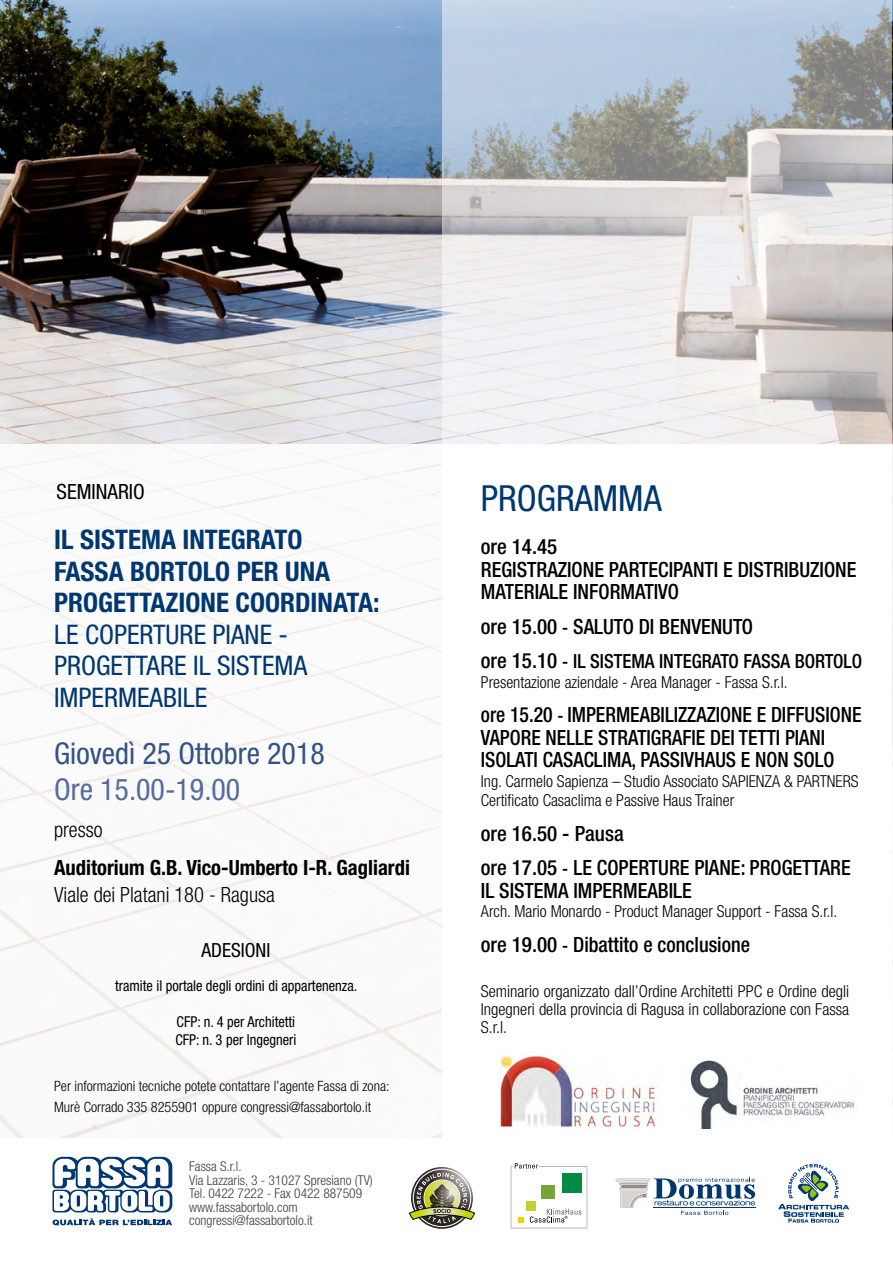
<style>
.page{position:relative;width:893px;height:1263px;background:#fff}
.page>*{position:absolute;margin:0;border:0;box-sizing:border-box;transform-origin:0 0}
.t1{font:condensed 36px "Helvetica Neue";color:#003770}
.t2{font:condensed 30px "Helvetica Neue";color:#335288}
.t3{font:condensed 30px "Helvetica Neue";color:#566b9d}
.t4{font:700 condensed 27px/31.5px "Helvetica Neue";color:#003770}
.t5{font:condensed 27px/31.5px "Helvetica Neue";color:#003770}
.t6{font:500 condensed 21px/22.5px "Helvetica Neue";color:#000}
.t7{font:500 condensed 21px/22.5px "Helvetica Neue";color:#000;scale:.94 1}
.t8{font:700 condensed 21px "Helvetica Neue";color:#000}
.t9{font:300 condensed 21px "Helvetica Neue";color:#000}
.t10{font:500 condensed 21px "Helvetica Neue";color:#000;scale:.96 1}
.t11{font:condensed 21px "Helvetica Neue";color:#000}
.t12{font:500 condensed 19.5px "Helvetica Neue";color:#000;scale:.96 1}
.t13{font:condensed 19.5px "Helvetica Neue";color:#000}
.t14{font:300 condensed 16.5px/18px "Helvetica Neue";color:#000}
.t15{font:condensed 15px/18px "Helvetica Neue";color:#000;scale:.96 1}
.t16{font:300 condensed 14.25px/21px "Helvetica Neue";color:#000}
.t17{font:300 condensed 13.5px/13.5px "Helvetica Neue";color:#3c3c3b}
.s1{font-size:18px}
.s2{font-size:21px}
</style>
<div class="page">
<img style="left:0;top:0;width:893px;height:445px">
<svg style="left:52px;top:1157px;width:120px;height:69px"></svg>
<svg style="left:616px;top:1178px;width:139px;height:37px"></svg>
<svg style="left:778px;top:1164px;width:71px;height:58px"></svg>
<svg style="left:511px;top:1163px;width:76px;height:65px"></svg>
<svg style="left:408px;top:1169px;width:68px;height:58px"></svg>
<svg style="left:442px;top:1px;width:450px;height:444px"></svg>
<img style="left:500px;top:1052px;width:158px;height:79px">
<img style="left:685px;top:1058px;width:170px;height:71px">
<p class="t11" style="left:57px;top:480px;width:90px">SEMINARIO</p>
<h3 class="t4" style="left:54px;top:524px;width:327px">IL SISTEMA INTEGRATO<br>FASSA BORTOLO PER UNA<br>PROGETTAZIONE COORDINATA:</h3>
<h3 class="t5" style="left:54px;top:618px;width:255px">LE COPERTURE PIANE -<br>PROGETTARE IL SISTEMA<br>IMPERMEABILE</h3>
<h2 class="t2" style="left:54px;top:736px;width:272px">Giovedì 25 Ottobre 2018</h2>
<h2 class="t3" style="left:54px;top:772px;width:188px">Ore 15.00-19.00</h2>
<p class="t9" style="left:54px;top:818px;width:50px">presso</p>
<p class="t8" style="left:54px;top:854px;width:357px">Auditorium G.B. Vico-Umberto I-R. Gagliardi</p>
<p class="t9" style="left:54px;top:882px;width:222px">Viale dei Platani 180 - Ragusa</p>
<p class="t13" style="left:201px;top:938px;width:71px">ADESIONI</p>
<p class="t15" style="left:115px;top:976px;width:254px">tramite il portale degli ordini di appartenenza.</p>
<p class="t15" style="left:175px;top:1012px;width:128px">CFP: n. 4 per Architetti<br>CFP: n. 3 per Ingegneri</p>
<p class="t16" style="left:54px;top:1075px;width:337px">Per informazioni tecniche potete contattare l’agente Fassa di zona:<br>Murè Corrado 335 8255901 oppure congressi@fassabortolo.it</p>
<p class="t17" style="left:189px;top:1159px;width:185px">Fassa S.r.l.<br>Via Lazzaris, 3 - 31027 Spresiano (TV)<br>Tel. 0422 7222 - Fax 0422 887509 www.fassabortolo.com congressi@fassabortolo.it</p>
<h1 class="t1" style="left:481px;top:477px;width:182px">PROGRAMMA</h1>
<p class="t6" style="left:481px;top:535px;width:377px">ore 14.45<br>REGISTRAZIONE PARTECIPANTI E DISTRIBUZIONE<br>MATERIALE INFORMATIVO</p>
<p class="t6" style="left:481px;top:615px;width:274px">ore 15.00 <span class="s1">-</span> SALUTO DI BENVENUTO</p>
<p class="t12" style="left:481px;top:650px;width:399px"><span class="s2">ore 15.10</span> <span class="s1">-</span> IL SISTEMA INTEGRATO FASSA BORTOLO</p>
<p class="t14" style="left:481px;top:673px;width:308px">Presentazione aziendale - Area Manager - Fassa S.r.l.</p>
<p class="t7" style="left:481px;top:703px;width:407px">ore 15.20 <span class="s1">-</span> IMPERMEABILIZZAZIONE E DIFFUSIONE<br>VAPORE NELLE STRATIGRAFIE DEI TETTI PIANI<br>ISOLATI CASACLIMA, PASSIVHAUS E NON SOLO</p>
<p class="t14" style="left:481px;top:771px;width:379px;line-height:19.5px">Ing. Carmelo Sapienza – Studio Associato SAPIENZA &amp; PARTNERS<br>Certificato Casaclima e Passive Haus Trainer</p>
<p class="t6" style="left:481px;top:816px;width:371px;line-height:34.5px">ore 16.50 - Pausa<br>ore 17.05 <span class="s1">-</span> LE COPERTURE PIANE: PROGETTARE</p>
<p class="t10" style="left:481px;top:878px;width:221px">IL SISTEMA IMPERMEABILE</p>
<p class="t14" style="left:481px;top:902px;width:358px">Arch. Mario Monardo - Product Manager Support - Fassa S.r.l.</p>
<p class="t6" style="left:481px;top:933px;width:271px">ore 19.00 <span class="s1">-</span> Dibattito e conclusione</p>
<p class="t14" style="left:481px;top:981px;width:370px;text-align:justify">Seminario organizzato dall’Ordine Architetti PPC e Ordine degli Ingegneri della provincia di Ragusa in collaborazione con Fassa S.r.l.</p>
</div>
